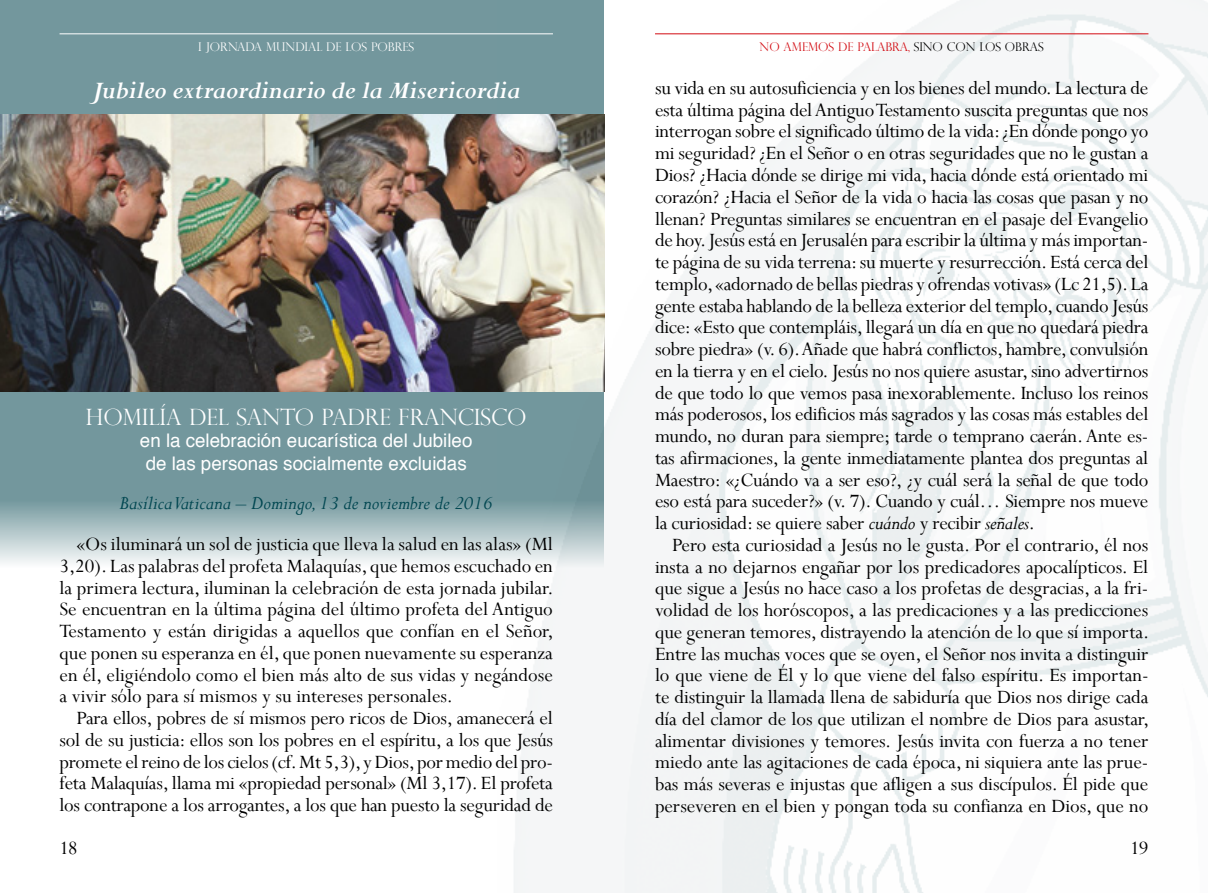
<style>
.page{position:relative;width:1208px;height:893px;background:#fff}
.page>*{position:absolute;margin:0;border:0;box-sizing:border-box;transform-origin:0 0}
.t1{font:italic 700 27px "Perpetua";color:#fff}
.t2{font:300 22.5px "Perpetua Titling";letter-spacing:-.005em;color:#fff}
.t3{font:21px/21.8px "Perpetua";letter-spacing:-.015em;color:#000;text-align:justify}
.t4{font:italic 21px "Perpetua";color:#014751}
.t5{font:18.75px/22.5px "Helvetica";color:#fff;text-align:center}
.t6{font:300 12px "Perpetua Titling";letter-spacing:-.005em;color:#d20a11}
.t7{font:300 12px "Perpetua Titling";letter-spacing:-.005em;color:#fff}
.s1{color:#000}
.s2{font-style:italic}
</style>
<div class="page">
<img style="left:514px;top:0;width:694px;height:893px">
<svg style="left:0;top:0;width:604px;height:576px;background:#86a5aa"></svg>
<hr style="left:655px;top:34px;width:493px;height:1px;background:#d20a11">
<hr style="left:60px;top:34px;width:493px;height:1px;background:#fff">
<img style="left:0;top:115px;width:604px;height:276px">
<p class="t7" style="left:198px;top:40px;width:217px">I JORNADA MUNDIAL DE LOS POBRES</p>
<p class="t6" style="left:759px;top:40px;width:286px">NO AMEMOS DE PALABRA, <span class="s1">SINO CON LOS OBRAS</span></p>
<p class="t1" style="left:92px;top:73px;width:430px">Jubileo extraordinario de la Misericordia</p>
<p class="t2" style="left:86px;top:403px;width:442px">HOMILÍA DEL SANTO PADRE FRANCISCO</p>
<p class="t5" style="left:140px;top:430px;width:334px">en la celebración eucarística del Jubileo de las personas socialmente excluidas</p>
<p class="t4" style="left:120px;top:489px;width:375px">Basílica Vaticana – Domingo, 13 de noviembre de 2016</p>
<p class="t3" style="left:60px;top:533px;width:496px;text-indent:17px">«Os iluminará un sol de justicia que lleva la salud en las alas» (Ml 3,20). Las palabras del profeta Malaquías, que hemos escuchado en la primera lectura, iluminan la celebración de esta jornada jubilar.<br>Se encuentran en la última página del último profeta del Antiguo Testamento y están dirigidas a aquellos que confían en el Señor, que ponen su esperanza en él, que ponen nuevamente su esperanza en él, eligiéndolo como el bien más alto de sus vidas y negándose a vivir sólo para sí mismos y su intereses personales.</p>
<p class="t3" style="left:60px;top:707px;width:495px;text-indent:17px">Para ellos, pobres de sí mismos pero ricos de Dios, amanecerá el sol de su justicia: ellos son los pobres en el espíritu, a los que Jesús promete el reino de los cielos (cf. Mt 5,3), y Dios, por medio del pro&shy;feta Malaquías, llama mi «propiedad personal» (Ml 3,17). El profeta los contrapone a los arrogantes, a los que han puesto la seguridad de</p>
<p class="t3" style="left:60px;top:837px;width:20px">18</p>
<p class="t3" style="left:655px;top:77px;width:495px">su vida en su autosuficiencia y en los bienes del mundo. La lectura de esta última página del Antiguo Testamento suscita preguntas que nos interrogan sobre el significado último de la vida: ¿En dónde pongo yo mi seguridad? ¿En el Señor o en otras seguridades que no le gustan a Dios? ¿Hacia dónde se dirige mi vida, hacia dónde está orientado mi corazón? ¿Hacia el Señor de la vida o hacia las cosas que pasan y no llenan? Preguntas similares se encuentran en el pasaje del Evangelio de hoy. Jesús está en Jerusalén para escribir la última y más importan&shy;te página de su vida terrena: su muerte y resurrección. Está cerca del templo, «adornado de bellas piedras y ofrendas votivas» (Lc 21,5). La gente estaba hablando de la belleza exterior del templo, cuando Jesús dice: «Esto que contempláis, llegará un día en que no quedará piedra sobre piedra» (v. 6). Añade que habrá conflictos, hambre, convulsión en la tierra y en el cielo. Jesús no nos quiere asustar, sino advertirnos de que todo lo que vemos pasa inexorablemente. Incluso los reinos más poderosos, los edificios más sagrados y las cosas más estables del mundo, no duran para siempre; tarde o temprano caerán. Ante es&shy;tas afirmaciones, la gente inmediatamente plantea dos preguntas al Maestro: «¿Cuándo va a ser eso?, ¿y cuál será la señal de que todo eso está para suceder?» (v. 7). Cuando y cuál… Siempre nos mueve la curiosidad: se quiere saber <span class="s2">cuándo</span> y recibir <span class="s2">señales</span>.</p>
<p class="t3" style="left:655px;top:534px;width:496px;text-indent:17px">Pero esta curiosidad a Jesús no le gusta. Por el contrario, él nos insta a no dejarnos engañar por los predicadores apocalípticos. El que sigue a Jesús no hace caso a los profetas de desgracias, a la fri&shy;volidad de los horóscopos, a las predicaciones y a las predicciones que generan temores, distrayendo la atención de lo que sí importa.<br>Entre las muchas voces que se oyen, el Señor nos invita a distinguir lo que viene de Él y lo que viene del falso espíritu. Es importan&shy;te distinguir la llamada llena de sabiduría que Dios nos dirige cada día del clamor de los que utilizan el nombre de Dios para asustar, alimentar divisiones y temores. Jesús invita con fuerza a no tener miedo ante las agitaciones de cada época, ni siquiera ante las prue&shy;bas más severas e injustas que afligen a sus discípulos. Él pide que perseveren en el bien y pongan toda su confianza en Dios, que no</p>
<p class="t3" style="left:1130px;top:837px;width:20px">19</p>
</div>
